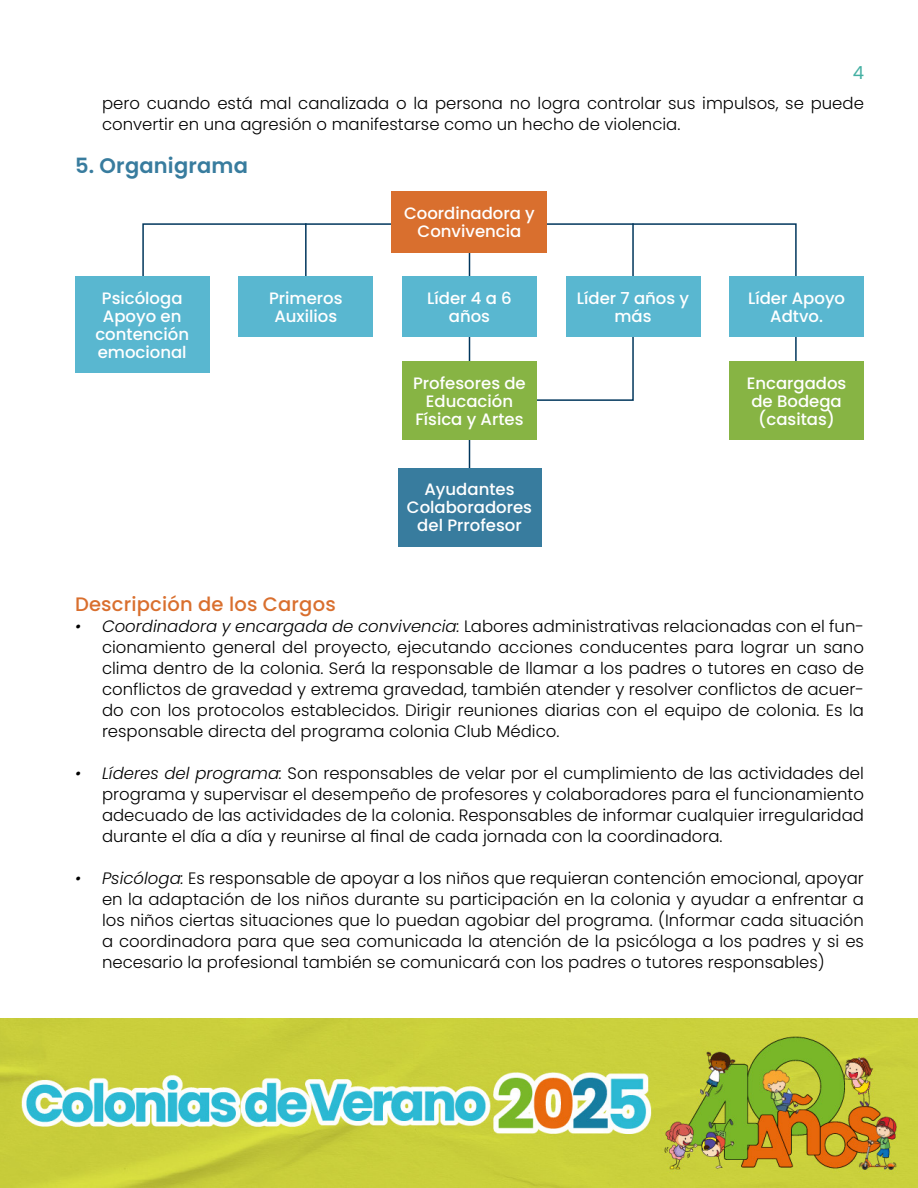
<style>
.page{position:relative;width:918px;height:1188px;background:#fff}
.page>*{position:absolute;margin:0;border:0;box-sizing:border-box;transform-origin:0 0}
.t1{font:600 21px "Poppins";letter-spacing:.01em;color:#387c9e}
.t2{font:500 19.5px "Poppins";letter-spacing:.01em;color:#d96f2e}
.t3{font:18px "Poppins";color:#45b0a3}
.t4{font:300 16.5px/21px "Poppins";color:#000;text-align:justify}
.t5{font:500 16.5px/18px "Poppins";color:#fff;text-align:center}
.s1{font-style:italic}
</style>
<div class="page">
<img style="left:0;top:1018px;width:918px;height:170px">
<svg style="left:537px;top:391px;width:97px;height:10px"></svg>
<hr style="left:469px;top:223px;width:1px;height:284px;background:#00365c">
<svg style="left:142px;top:223px;width:655px;height:168px"></svg>
<div style="left:392px;top:191px;width:156px;height:62px;background:#d96f2e"></div>
<div style="left:75px;top:276px;width:135px;height:97px;background:#59b7d0"></div>
<div style="left:238px;top:276px;width:135px;height:61px;background:#59b7d0"></div>
<div style="left:402px;top:276px;width:135px;height:61px;background:#59b7d0"></div>
<div style="left:566px;top:276px;width:134px;height:61px;background:#59b7d0"></div>
<div style="left:729px;top:276px;width:135px;height:61px;background:#59b7d0"></div>
<div style="left:402px;top:361px;width:135px;height:79px;background:#87b444"></div>
<div style="left:729px;top:361px;width:135px;height:79px;background:#87b444"></div>
<div style="left:398px;top:468px;width:143px;height:78px;background:#387c9e"></div>
<p class="t3" style="left:853px;top:62px;width:13px">4</p>
<p class="t4" style="left:102px;top:93px;width:763px">pero cuando está mal canalizada o la persona no logra controlar sus impulsos, se puede convertir en una agresión o manifestarse como un hecho de violencia.</p>
<p class="t1" style="left:75px;top:154px;width:175px">5. Organigrama</p>
<p class="t5" style="left:404px;top:204px;width:132px">Coordinadora y<br>Convivencia</p>
<p class="t5" style="left:102px;top:289px;width:82px">Psicóloga</p>
<p class="t5" style="left:95px;top:307px;width:95px">Apoyo en contención emocional</p>
<p class="t5" style="left:269px;top:289px;width:75px">Primeros<br>Auxilios</p>
<p class="t5" style="left:427px;top:289px;width:86px">Líder 4 a 6 años</p>
<p class="t5" style="left:577px;top:289px;width:114px">Líder 7 años y más</p>
<p class="t5" style="left:748px;top:289px;width:99px">Líder Apoyo<br>Adtvo.</p>
<p class="t5" style="left:413px;top:374px;width:114px">Profesores de<br>Educación<br>Física y Artes</p>
<p class="t5" style="left:747px;top:374px;width:101px">Encargados de Bodega (casitas)</p>
<p class="t5" style="left:407px;top:481px;width:127px">Ayudantes<br>Colaboradores del Prrofesor</p>
<p class="t2" style="left:75px;top:593px;width:262px">Descripción de los Cargos</p>
<p class="t4" style="left:102px;top:616px;width:764px;text-indent:-27px"><span class="s1">• Coordinadora y encargada de convivencia:</span> Labores administrativas relacionadas con el fun&shy;cionamiento general del proyecto, ejecutando acciones conducentes para lograr un sano clima dentro de la colonia. Será la responsable de llamar a los padres o tutores en caso de conflictos de gravedad y extrema gravedad, también atender y resolver conflictos de acuer&shy;do con los protocolos establecidos. Dirigir reuniones diarias con el equipo de colonia. Es la responsable directa del programa colonia Club Médico.</p>
<p class="t4" style="left:102px;top:763px;width:764px;text-indent:-27px"><span class="s1">• Líderes del programa:</span> Son responsables de velar por el cumplimiento de las actividades del programa y supervisar el desempeño de profesores y colaboradores para el funcionamiento adecuado de las actividades de la colonia. Responsables de informar cualquier irregularidad durante el día a día y reunirse al final de cada jornada con la coordinadora.</p>
<p class="t4" style="left:102px;top:868px;width:764px;text-indent:-27px"><span class="s1">• Psicóloga:</span> Es responsable de apoyar a los niños que requieran contención emocional, apoyar en la adaptación de los niños durante su participación en la colonia y ayudar a enfrentar a los niños ciertas situaciones que lo puedan agobiar del programa. (Informar cada situación a coordinadora para que sea comunicada la atención de la psicóloga a los padres y si es necesario la profesional también se comunicará con los padres o tutores responsables)</p>
</div>
